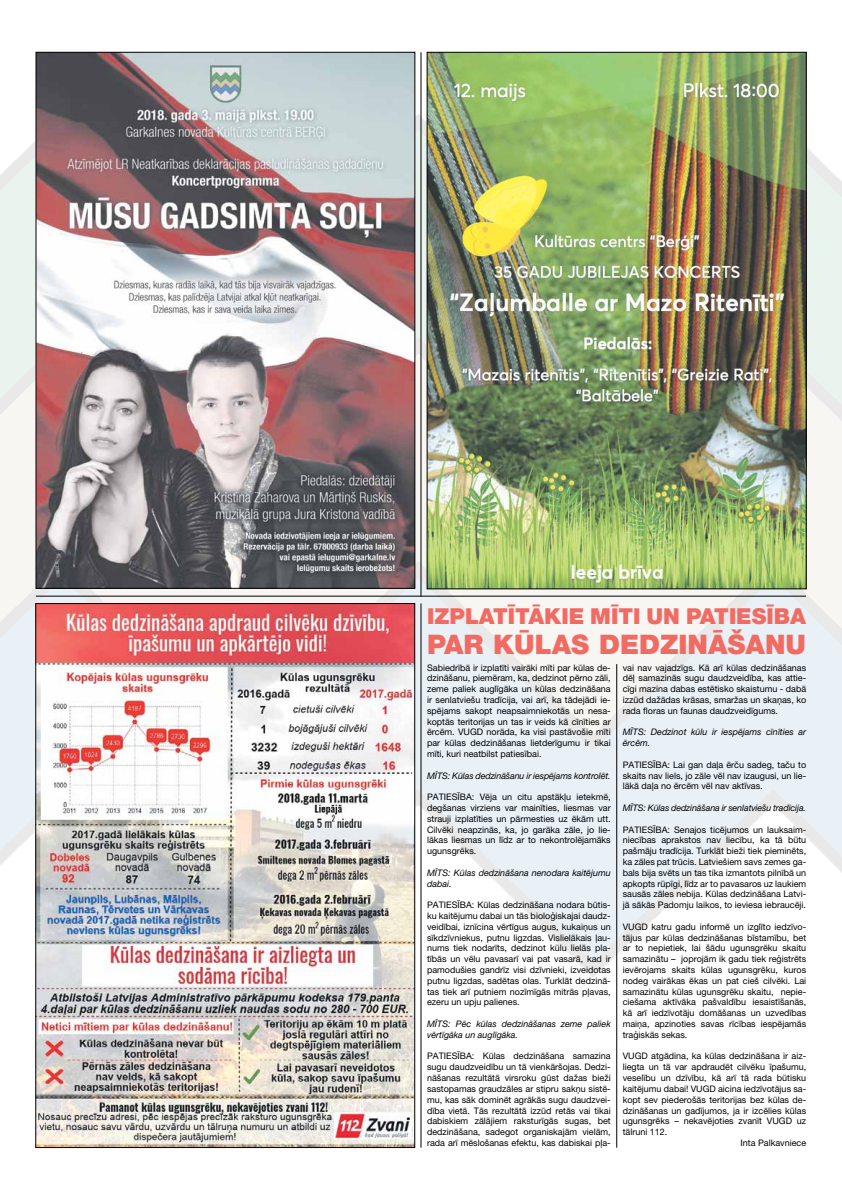
<style>
.page{position:relative;width:842px;height:1191px;background:#fff}
.page>*{position:absolute;margin:0;border:0;box-sizing:border-box;transform-origin:0 0}
.t1{font:900 27px "Helvetica Neue LT Pro";color:#f26b63}
.t2{font:900 22px "Helvetica Neue LT Pro";color:#f26b63}
.t3{font:9px/10.8px "Helvetica Neue LT Pro";color:#000;text-align:justify}
.t4{font:italic 9px/10.8px "Helvetica Neue LT Pro";color:#000}
</style>
<div class="page">
<img style="left:0;top:105px;width:842px;height:881px">
<hr style="left:420px;top:52px;width:1px;height:544px;background:#000">
<hr style="left:36px;top:595px;width:770px;height:1px;background:#000">
<img style="left:38px;top:605px;width:375px;height:540px">
<hr style="left:616px;top:664px;width:1px;height:483px;background:#000">
<hr style="left:421px;top:603px;width:1px;height:544px;background:#000">
<img style="left:429px;top:54px;width:375px;height:533px">
<img style="left:38px;top:54px;width:375px;height:532px">
<h2 class="t2" style="left:427px;top:602px;width:380px">IZPLATĪTĀKIE MĪTI UN PATIESĪBA</h2>
<h1 class="t1" style="left:427px;top:628px;width:380px">PAR KŪLAS DEDZINĀŠANU</h1>
<p class="t3" style="left:427px;top:662px;width:185px">Sabiedrībā ir izplatīti vairāki mīti par kūlas de&shy;dzināšanu, piemēram, ka, dedzinot pērno zāli, zeme paliek auglīgāka un kūlas dedzināšana ir senlatviešu tradīcija, vai arī, ka tādejādi ie&shy;spējams sakopt neapsaimniekotās un nesa&shy;koptās teritorijas un tas ir veids kā cīnīties ar ērcēm. VUGD norāda, ka visi pastāvošie mīti par kūlas dedzināšanas lietderīgumu ir tikai mīti, kuri neatbilst patiesībai.</p>
<p class="t4" style="left:427px;top:770px;width:185px">MĪTS: Kūlas dedzināšanu ir iespējams kontrolēt.</p>
<p class="t3" style="left:427px;top:791px;width:185px">PATIESĪBA: Vēja un citu apstākļu ietekmē, degšanas virziens var mainīties, liesmas var strauji izplatīties un pārmesties uz ēkām utt.<br>Cilvēki neapzinās, ka, jo garāka zāle, jo lie&shy;lākas liesmas un līdz ar to nekontrolējamāks ugunsgrēks.</p>
<p class="t4" style="left:427px;top:867px;width:185px">MĪTS: Kūlas dedzināšana nenodara kaitējumu dabai.</p>
<p class="t3" style="left:427px;top:899px;width:185px">PATIESĪBA: Kūlas dedzināšana nodara būtis&shy;ku kaitējumu dabai un tās bioloģiskajai daudz&shy;veidībai, iznīcina vērtīgus augus, kukaiņus un sīkdzīvniekus, putnu ligzdas. Vislielākais ļau&shy;nums tiek nodarīts, dedzinot kūlu lielās pla&shy;tībās un vēlu pavasarī vai pat vasarā, kad ir pamodušies gandrīz visi dzīvnieki, izveidotas putnu ligzdas, sadētas olas. Turklāt dedzinā&shy;tas tiek arī putniem nozīmīgās mitrās pļavas, ezeru un upju palienes.</p>
<p class="t4" style="left:427px;top:1018px;width:185px">MĪTS: Pēc kūlas dedzināšanas zeme paliek vērtīgāka un auglīgāka.</p>
<p class="t3" style="left:427px;top:1050px;width:185px">PATIESĪBA: Kūlas dedzināšana samazina sugu daudzveidību un tā vienkāršojas. Dedzi&shy;nāšanas rezultātā virsroku gūst dažas bieži sastopamas graudzāles ar stipru sakņu sistē&shy;mu, kas sāk dominēt agrākās sugu daudzvei&shy;dība vietā. Tās rezultātā izzūd retās vai tikai dabiskiem zālājiem raksturīgās sugas, bet dedzināšana, sadegot organiskajām vielām, rada arī mēslošanas efektu, kas dabiskai pļa-</p>
<p class="t3" style="left:623px;top:662px;width:185px">vai nav vajadzīgs. Kā arī kūlas dedzināšanas dēļ samazinās sugu daudzveidība, kas attie&shy;cīgi mazina dabas estētisko skaistumu - dabā izzūd dažādas krāsas, smaržas un skaņas, ko rada floras un faunas daudzveidīgums.</p>
<p class="t4" style="left:623px;top:726px;width:185px">MĪTS: Dedzinot kūlu ir iespējams cīnīties ar ērcēm.</p>
<p class="t3" style="left:623px;top:759px;width:185px">PATIESĪBA: Lai gan daļa ērču sadeg, taču to skaits nav liels, jo zāle vēl nav izaugusi, un lie&shy;lākā daļa no ērcēm vēl nav aktīvas.</p>
<p class="t4" style="left:623px;top:802px;width:185px">MĪTS: Kūlas dedzināšana ir senlatviešu tradīcija.</p>
<p class="t3" style="left:623px;top:824px;width:185px">PATIESĪBA: Senajos ticējumos un lauksaim&shy;niecības aprakstos nav liecību, ka tā būtu pašmāju tradīcija. Turklāt bieži tiek pieminēts, ka zāles pat trūcis. Latviešiem savs zemes ga&shy;bals bija svēts un tas tika izmantots pilnībā un apkopts rūpīgi, līdz ar to pavasaros uz laukiem sausās zāles nebija. Kūlas dedzināšana Latvi&shy;jā sākās Padomju laikos, to ieviesa iebraucēji.</p>
<p class="t3" style="left:623px;top:921px;width:185px">VUGD katru gadu informē un izglīto iedzīvo&shy;tājus par kūlas dedzināšanas bīstamību, bet ar to nepietiek, lai šādu ugunsgrēku skaitu samazinātu – joprojām ik gadu tiek reģistrēts ievērojams skaits kūlas ugunsgrēku, kuros nodeg vairākas ēkas un pat cieš cilvēki. Lai samazinātu kūlas ugunsgrēku skaitu, nepie&shy;ciešama aktīvāka pašvaldību iesaistīšanās, kā arī iedzīvotāju domāšanas un uzvedības maiņa, apzinoties savas rīcības iespējamās traģiskās sekas.</p>
<p class="t3" style="left:623px;top:1050px;width:185px">VUGD atgādina, ka kūlas dedzināšana ir aiz-</p>
<p class="t3" style="left:623px;top:1061px;width:185px">liegta un tā var apdraudēt cilvēku īpašumu,</p>
<p class="t3" style="left:623px;top:1072px;width:185px">veselību un dzīvību, kā arī tā rada būtisku</p>
<p class="t3" style="left:623px;top:1083px;width:185px">kaitējumu dabai! VUGD aicina iedzīvotājus sa-</p>
<p class="t3" style="left:623px;top:1094px;width:185px">kopt sev piederošās teritorijas bez kūlas de-</p>
<p class="t3" style="left:623px;top:1104px;width:185px">dzināšanas un gadījumos, ja ir izcēlies kūlas</p>
<p class="t3" style="left:623px;top:1115px;width:185px">ugunsgrēks – nekavējoties zvanīt VUGD uz</p>
<p class="t3" style="left:623px;top:1126px;width:46px">tālruni 112.</p>
<p class="t3" style="left:740px;top:1137px;width:67px">Inta Palkavniece</p>
</div>
